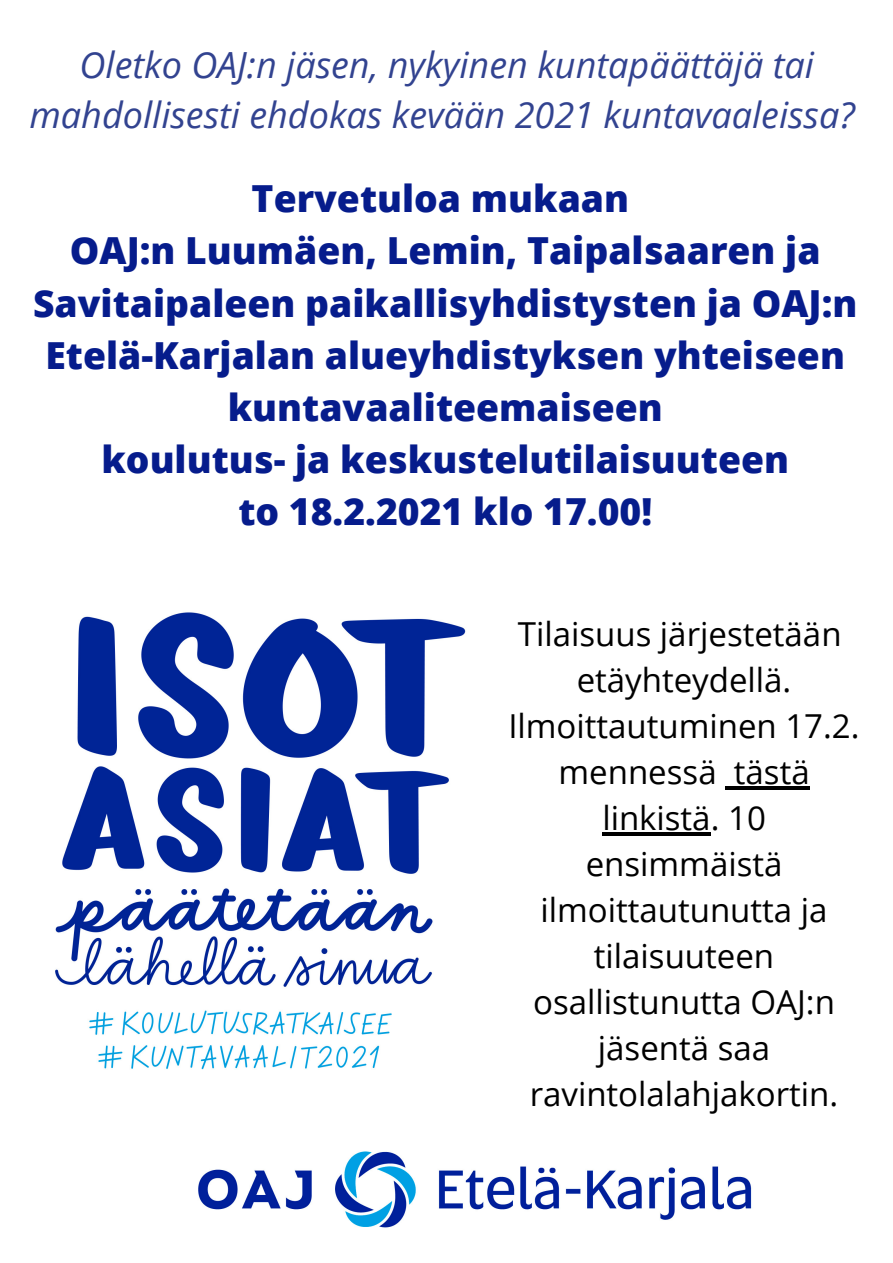
<style>
.page{position:relative;width:893px;height:1263px;background:#fff}
.page>*{position:absolute;margin:0;border:0;box-sizing:border-box;transform-origin:0 0}
.t1{font:800 37.28px/52.1px "Open Sans";color:#061c8c;text-align:center}
.t2{font:italic 36px/50.2px "Open Sans";color:#324390;text-align:center}
.t3{font:33px/45.9px "Open Sans";color:#000;text-align:center}
</style>
<div class="page">
<img style="left:55px;top:612px;width:411px;height:458px">
<img style="left:198px;top:1151px;width:554px;height:77px">
<svg style="left:725px;top:786px;width:9px;height:3px"></svg>
<hr style="left:734px;top:786px;width:75px;height:3px;background:#000">
<hr style="left:602px;top:832px;width:109px;height:3px;background:#000">
<p class="t2" style="left:29px;top:39px;width:827px">Oletko OAJ:n jäsen, nykyinen kuntapäättäjä tai mahdollisesti ehdokas kevään 2021 kuntavaaleissa?</p>
<p class="t1" style="left:252px;top:172px;width:379px">Tervetuloa mukaan</p>
<p class="t1" style="left:33px;top:224px;width:826px">OAJ:n Luumäen, Lemin, Taipalsaaren ja<br>Savitaipaleen paikallisyhdistysten ja OAJ:n</p>
<p class="t1" style="left:45px;top:328px;width:801px">Etelä-Karjalan alueyhdistyksen yhteiseen kuntavaaliteemaiseen</p>
<p class="t1" style="left:101px;top:432px;width:689px">koulutus- ja keskustelutilaisuuteen</p>
<p class="t1" style="left:238px;top:484px;width:415px">to 18.2.2021 klo 17.00!</p>
<p class="t3" style="left:518px;top:611px;width:325px">Tilaisuus järjestetään</p>
<p class="t3" style="left:508px;top:656px;width:352px">etäyhteydellä.<br>Ilmoittautuminen 17.2. mennessä tästä linkistä. 10 ensimmäistä ilmoittautunutta ja tilaisuuteen osallistunutta OAJ:n jäsentä saa ravintolalahjakortin.</p>
</div>
